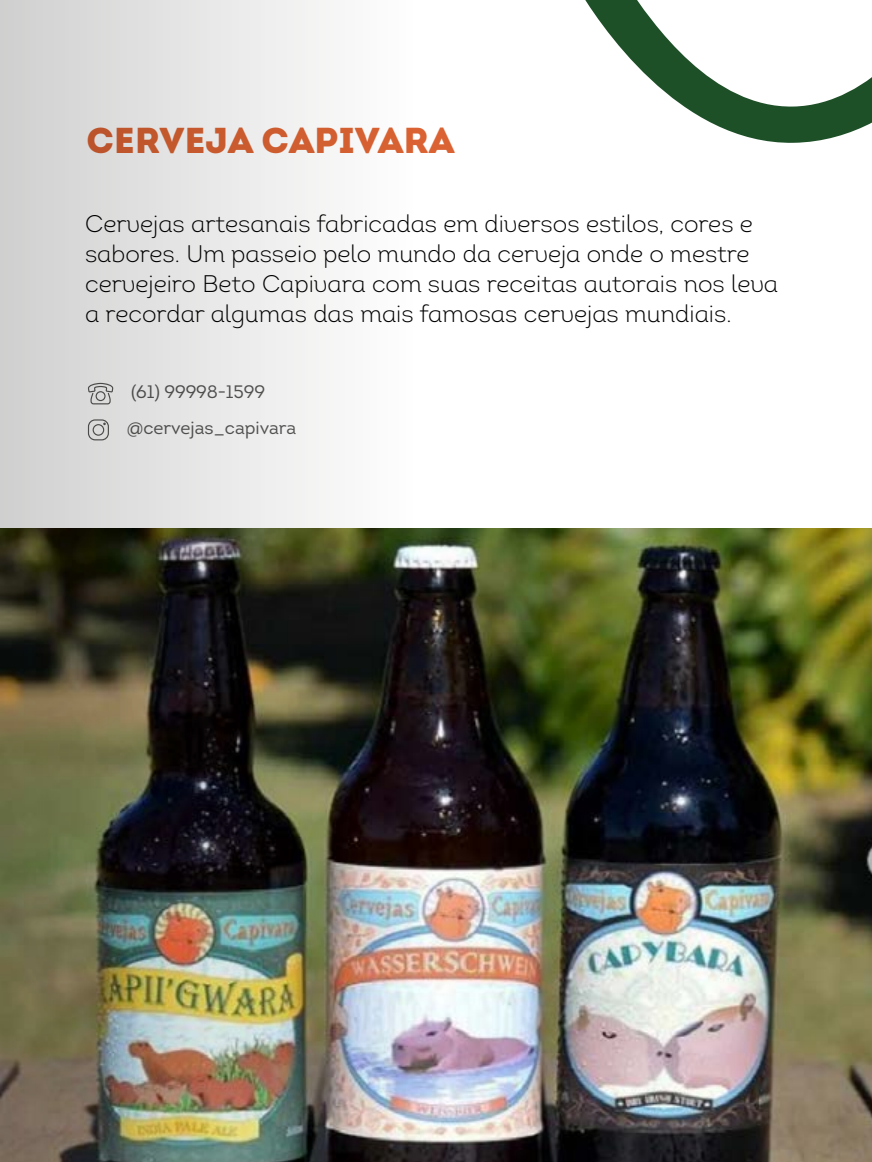
<style>
.page{position:relative;width:872px;height:1162px;background:#fff}
.page>*{position:absolute;margin:0;border:0;box-sizing:border-box;transform-origin:0 0}
.t1{font:36px "Intro Black Alt";letter-spacing:.01em;color:#db6333}
.t2{font:24px/30px "Intro Light Alt";color:#000}
.t3{font:18px/36px "Intro";color:#575756}
</style>
<div class="page">
<img style="left:1px;top:0;width:871px;height:1162px">
<svg style="left:0;top:0;width:1px;height:1162px"></svg>
<h1 class="t1" style="left:86px;top:116px;width:369px">CERVEJA CAPIVARA</h1>
<p class="t2" style="left:85px;top:208px;width:694px">Cervejas artesanais fabricadas em diversos estilos, cores e sabores. Um passeio pelo mundo da cerveja onde o mestre cervejeiro Beto Capivara com suas receitas autorais nos leva a recordar algumas das mais famosas cervejas mundiais.</p>
<p class="t3" style="left:127px;top:374px;width:171px">(61) 99998-1599 @cervejas_capivara</p>
</div>
